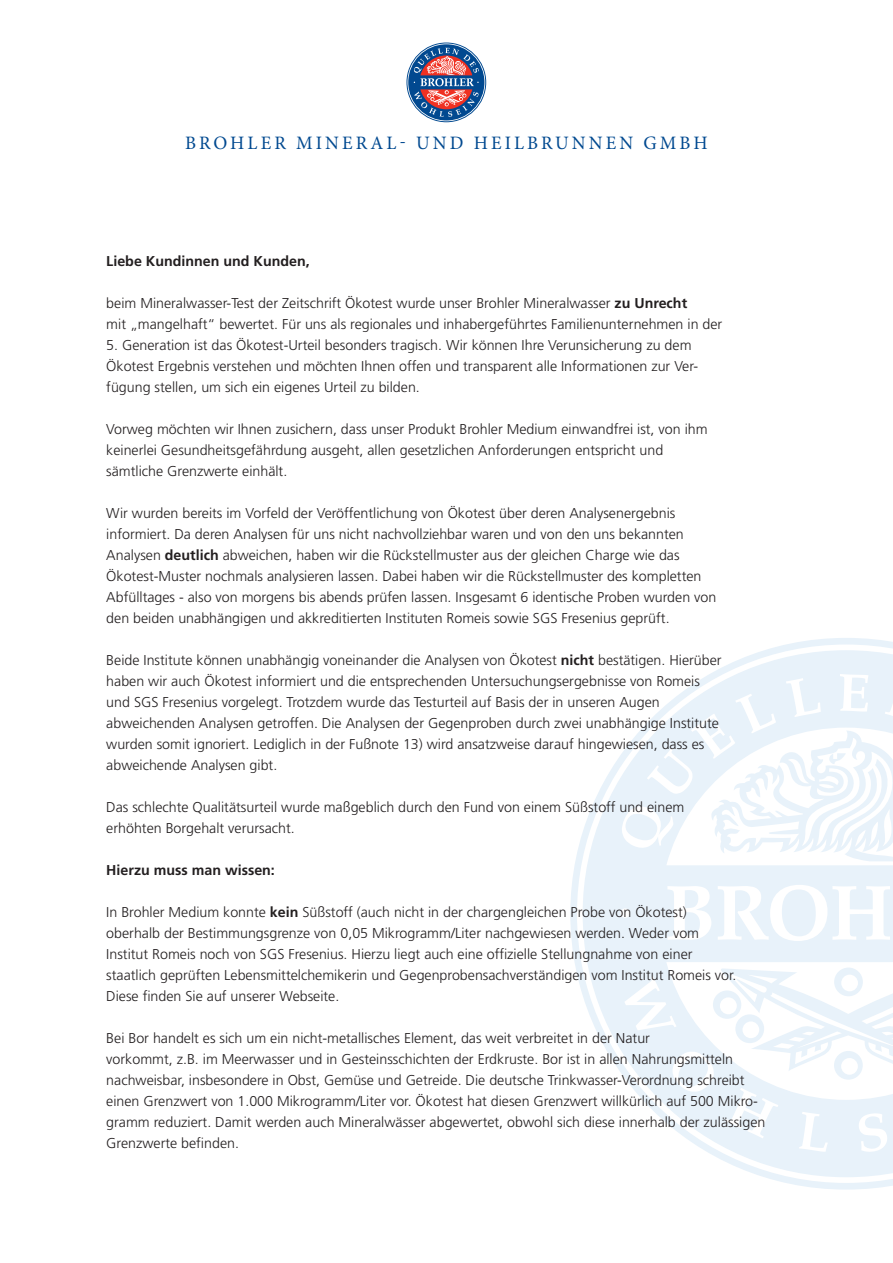
<style>
.page{position:relative;width:893px;height:1263px;background:#fff}
.page>*{position:absolute;margin:0;border:0;box-sizing:border-box;transform-origin:0 0}
.t1{font:19.05px "Minion Pro";letter-spacing:.165em;color:#014990}
.t2{font:300 14.25px/21px "Frutiger LT Pro";color:#231f20}
.t3{font:700 14.25px "Frutiger LT Pro";color:#231f20}
.s1{font-weight:700}
</style>
<div class="page">
<svg style="left:570px;top:638px;width:323px;height:551px"></svg>
<svg style="left:583px;top:650px;width:310px;height:527px;fill:#e8f2fa"></svg>
<svg style="left:711px;top:730px;width:182px;height:131px"></svg>
<svg style="left:713px;top:967px;width:180px;height:113px"></svg>
<svg style="left:406px;top:43px;width:80px;height:79px"></svg>
<svg style="left:407px;top:43px;width:78px;height:78px"></svg>
<div style="left:408px;top:44px;width:76px;height:76px;background:#014990;border-radius:50%"></div>
<svg style="left:414px;top:48px;width:65px;height:69px"></svg>
<h1 class="t1" style="left:185px;top:130px;width:524px">BROHLER MINERAL- UND HEILBRUNNEN GMBH</h1>
<p class="t3" style="left:106px;top:252px;width:205px">Liebe Kundinnen und Kunden,</p>
<p class="t2" style="left:106px;top:292px;width:618px">beim Mineralwasser-Test der Zeitschrift Ökotest wurde unser Brohler Mineralwasser <span class="s1">zu Unrecht<br></span>mit „mangelhaft“ bewertet. Für uns als regionales und inhabergeführtes Familienunternehmen in der</p>
<p class="t2" style="left:106px;top:334px;width:593px">5. Generation ist das Ökotest-Urteil besonders tragisch. Wir können Ihre Verunsicherung zu dem<br>Ökotest Ergebnis verstehen und möchten Ihnen offen und transparent alle Informationen zur Ver&shy;fügung stellen, um sich ein eigenes Urteil zu bilden.</p>
<p class="t2" style="left:106px;top:418px;width:603px">Vorweg möchten wir Ihnen zusichern, dass unser Produkt Brohler Medium einwandfrei ist, von ihm keinerlei Gesundheitsgefährdung ausgeht, allen gesetzlichen Anforderungen entspricht und sämtliche Grenzwerte einhält.</p>
<p class="t2" style="left:106px;top:502px;width:612px">Wir wurden bereits im Vorfeld der Veröffentlichung von Ökotest über deren Analysenergebnis informiert. Da deren Analysen für uns nicht nachvollziehbar waren und von den uns bekannten Analysen <span class="s1">deutlich</span> abweichen, haben wir die Rückstellmuster aus der gleichen Charge wie das Ökotest-Muster nochmals analysieren lassen. Dabei haben wir die Rückstellmuster des kompletten Abfülltages - also von morgens bis abends prüfen lassen. Insgesamt 6 identische Proben wurden von den beiden unabhängigen und akkreditierten Instituten Romeis sowie SGS Fresenius geprüft.</p>
<p class="t2" style="left:106px;top:649px;width:617px">Beide Institute können unabhängig voneinander die Analysen von Ökotest <span class="s1">nicht</span> bestätigen. Hierüber haben wir auch Ökotest informiert und die entsprechenden Untersuchungsergebnisse von Romeis und SGS Fresenius vorgelegt. Trotzdem wurde das Testurteil auf Basis der in unseren Augen abweichenden Analysen getroffen. Die Analysen der Gegenproben durch zwei unabhängige Institute wurden somit ignoriert. Lediglich in der Fußnote 13) wird ansatzweise darauf hingewiesen, dass es abweichende Analysen gibt.</p>
<p class="t2" style="left:106px;top:797px;width:580px">Das schlechte Qualitätsurteil wurde maßgeblich durch den Fund von einem Süßstoff und einem erhöhten Borgehalt verursacht.</p>
<p class="t3" style="left:106px;top:861px;width:170px">Hierzu muss man wissen:</p>
<p class="t2" style="left:106px;top:902px;width:632px">In Brohler Medium konnte <span class="s1">kein</span> Süßstoff (auch nicht in der chargengleichen Probe von Ökotest) oberhalb der Bestimmungsgrenze von 0,05 Mikrogramm/Liter nachgewiesen werden. Weder vom Institut Romeis noch von SGS Fresenius. Hierzu liegt auch eine offizielle Stellungnahme von einer staatlich geprüften Lebensmittelchemikerin und Gegenprobensachverständigen vom Institut Romeis vor.<br>Diese finden Sie auf unserer Webseite.</p>
<p class="t2" style="left:106px;top:1028px;width:661px">Bei Bor handelt es sich um ein nicht-metallisches Element, das weit verbreitet in der Natur<br>vorkommt, z.B. im Meerwasser und in Gesteinsschichten der Erdkruste. Bor ist in allen Nahrungsmitteln nachweisbar, insbesondere in Obst, Gemüse und Getreide. Die deutsche Trinkwasser-Verordnung schreibt einen Grenzwert von 1.000 Mikrogramm/Liter vor. Ökotest hat diesen Grenzwert willkürlich auf 500 Mikro&shy;gramm reduziert. Damit werden auch Mineralwässer abgewertet, obwohl sich diese innerhalb der zulässigen Grenzwerte befinden.</p>
</div>
